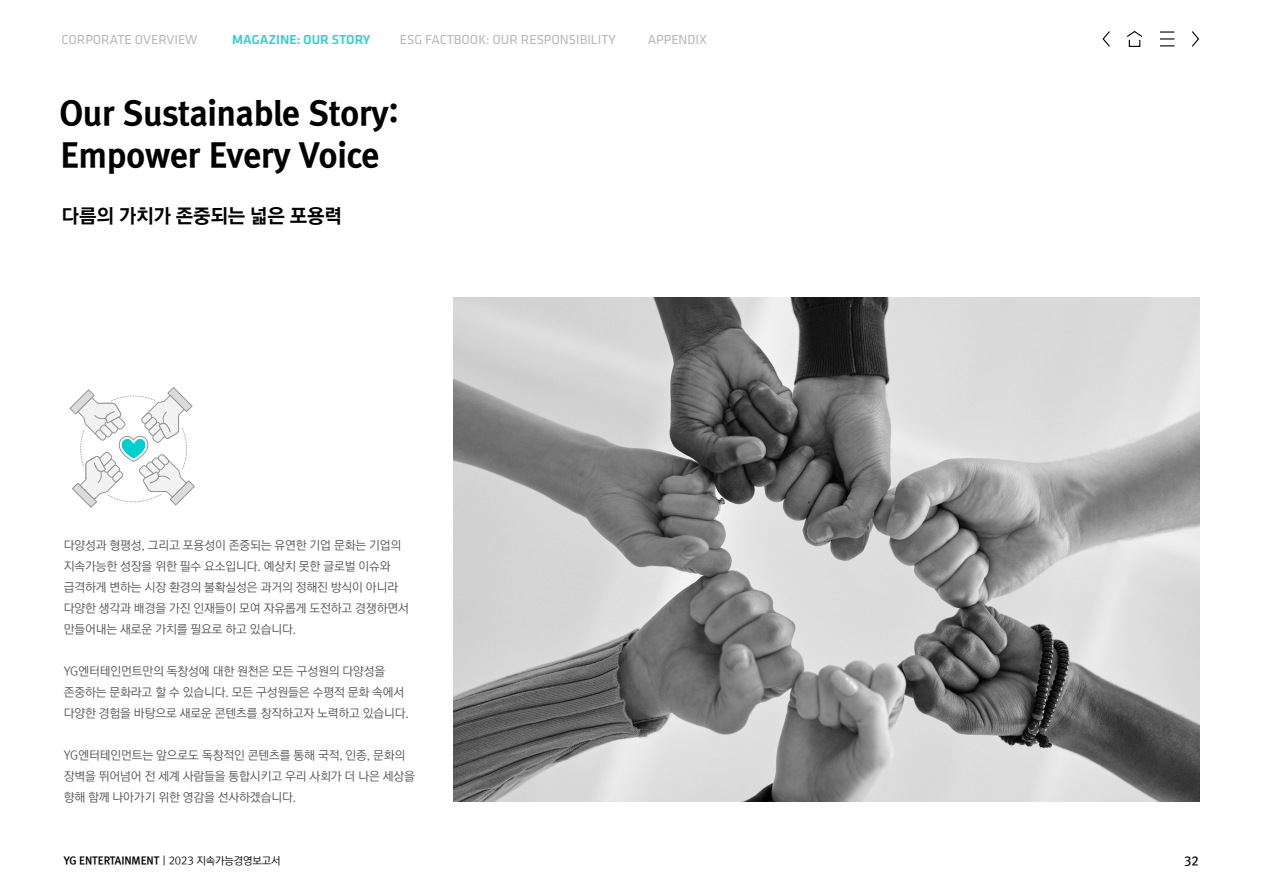
<style>
.page{position:relative;width:1263px;height:893px;background:#fff}
.page>*{position:absolute;margin:0;border:0;box-sizing:border-box;transform-origin:0 0}
.t1{font:33px/42px "Rix Go H";color:#000}
.t2{font:19.5px "Rix Go EB";letter-spacing:-.01em;color:#000}
.t3{font:13.5px "Klavika Basic";color:#b7b6ba}
.t4{font:500 13.5px "Klavika Basic";color:#32ced1}
.t5{font:12px/21px "Rix Go R";letter-spacing:-.01em;color:#545555}
.t6{font:12px "Rix Go B";color:#000}
.t7{font:10.5px "Rix Go EB";letter-spacing:-.01em;color:#000}
.s1{font-family:"Rix Go R"}
</style>
<div class="page">
<svg style="left:1102px;top:31px;width:97px;height:16px"></svg>
<img style="left:454px;top:298px;width:745px;height:504px">
<svg style="left:69px;top:387px;width:126px;height:121px"></svg>
<p class="t3" style="left:62px;top:31px;width:137px">CORPORATE OVERVIEW</p>
<p class="t4" style="left:232px;top:31px;width:140px">MAGAZINE: OUR STORY</p>
<p class="t3" style="left:400px;top:31px;width:218px">ESG FACTBOOK: OUR RESPONSIBILITY</p>
<p class="t3" style="left:648px;top:31px;width:61px">APPENDIX</p>
<h1 class="t1" style="left:60px;top:93px;width:341px">Our Sustainable Story:<br>Empower Every Voice</h1>
<h2 class="t2" style="left:62px;top:203px;width:282px">다름의 가치가 존중되는 넓은 포용력</h2>
<p class="t5" style="left:64px;top:535px;width:346px">다양성과 형평성, 그리고 포용성이 존중되는 유연한 기업 문화는 기업의 지속가능한 성장을 위한 필수 요소입니다. 예상치 못한 글로벌 이슈와 급격하게 변하는 시장 환경의 불확실성은 과거의 정해진 방식이 아니라 다양한 생각과 배경을 가진 인재들이 모여 자유롭게 도전하고 경쟁하면서 만들어내는 새로운 가치를 필요로 하고 있습니다.</p>
<p class="t5" style="left:64px;top:661px;width:347px">YG엔터테인먼트만의 독창성에 대한 원천은 모든 구성원의 다양성을 존중하는 문화라고 할 수 있습니다. 모든 구성원들은 수평적 문화 속에서 다양한 경험을 바탕으로 새로운 콘텐츠를 창작하고자 노력하고 있습니다.</p>
<p class="t5" style="left:64px;top:745px;width:353px">YG엔터테인먼트는 앞으로도 독창적인 콘텐츠를 통해 국적, 인종, 문화의 장벽을 뛰어넘어 전 세계 사람들을 통합시키고 우리 사회가 더 나은 세상을 향해 함께 나아가기 위한 영감을 선사하겠습니다.</p>
<p class="t7" style="left:64px;top:853px;width:218px">YG ENTERTAINMENT <span class="s1">| 2023 지속가능경영보고서</span></p>
<p class="t6" style="left:1184px;top:853px;width:16px">32</p>
</div>
